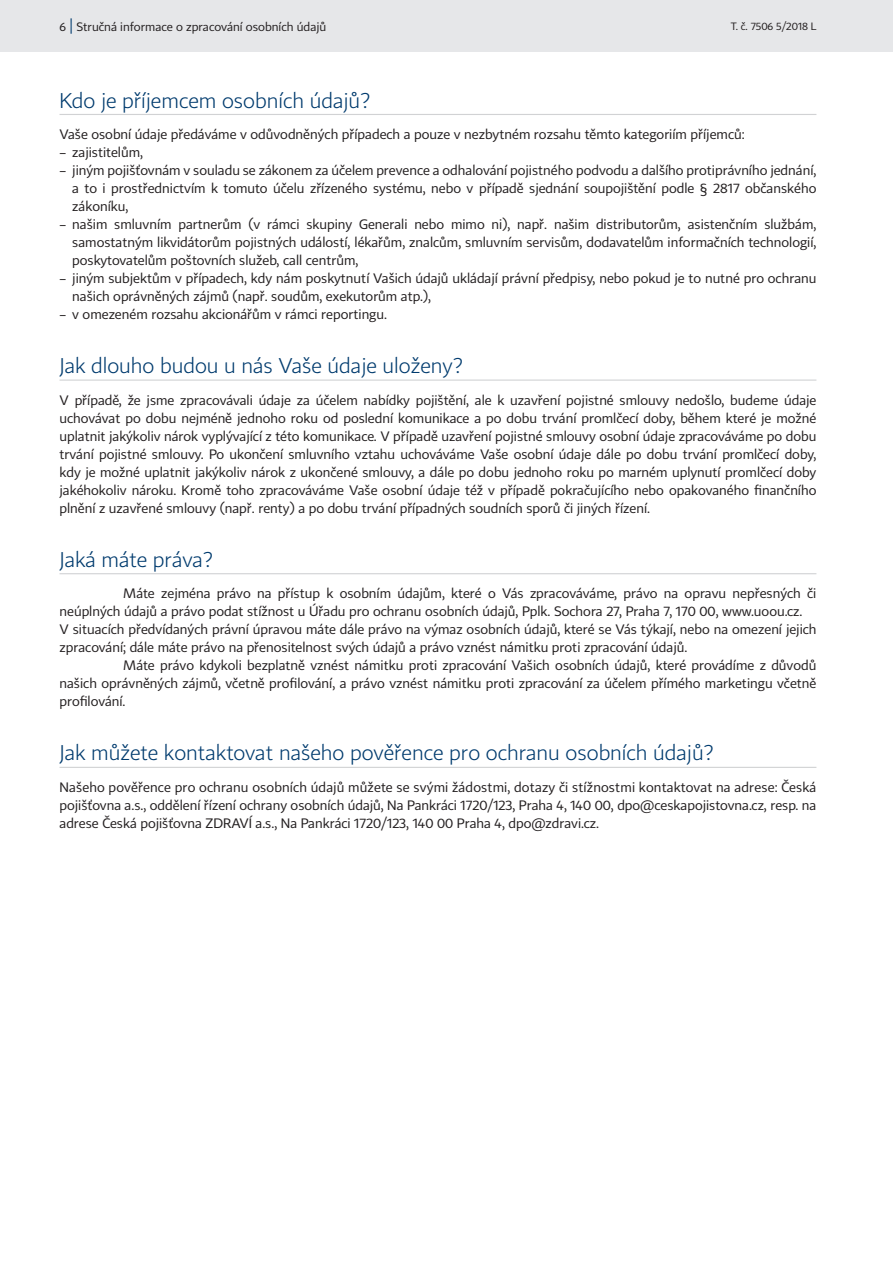
<style>
.page{position:relative;width:893px;height:1263px;background:#fff}
.page>*{position:absolute;margin:0;border:0;box-sizing:border-box;transform-origin:0 0}
.t1{font:21px "CP Light";color:#003b6e}
.t2{font:13.5px/18px "CP";color:#231f20;text-align:justify}
.t3{font:12px "CP";color:#231f20}
.t4{font:10.5px "CP";color:#231f20}
.s1{font-size:15px;color:#003b6e}
</style>
<div class="page">
<hr style="left:60px;top:114px;width:756px;height:1px;background:#d1d2d4">
<hr style="left:60px;top:379px;width:756px;height:2px;background:#d1d2d4">
<hr style="left:60px;top:573px;width:756px;height:1px;background:#d1d2d4">
<hr style="left:60px;top:767px;width:756px;height:1px;background:#d1d2d4">
<div style="left:0;top:0;width:893px;height:51px;background:#e6e7e9"></div>
<p class="t3" style="left:60px;top:20px;width:268px">6 <span class="s1">|</span> Stručná informace o zpracování osobních údajů</p>
<p class="t4" style="left:731px;top:20px;width:87px">T. č. 7506 5/2018 L</p>
<h1 class="t1" style="left:60px;top:87px;width:312px">Kdo je příjemcem osobních údajů?</h1>
<p class="t2" style="left:60px;top:125px;width:687px">Vaše osobní údaje předáváme v odůvodněných případech a pouze v nezbytném rozsahu těmto kategoriím příjemců:</p>
<p class="t2" style="left:60px;top:143px;width:85px">– zajistitelům,</p>
<p class="t2" style="left:72px;top:161px;width:746px;text-indent:-13px">– jiným pojišťovnám v souladu se zákonem za účelem prevence a odhalování pojistného podvodu a dalšího protiprávního jednání, a to i prostřednictvím k tomuto účelu zřízeného systému, nebo v případě sjednání soupojištění podle § 2817 občanského zákoníku,</p>
<p class="t2" style="left:72px;top:215px;width:746px;text-indent:-13px">– našim smluvním partnerům (v rámci skupiny Generali nebo mimo ni), např. našim distributorům, asistenčním službám, samostatným likvidátorům pojistných událostí, lékařům, znalcům, smluvním servisům, dodavatelům informačních technologií, poskytovatelům poštovních služeb, call centrům,</p>
<p class="t2" style="left:72px;top:269px;width:746px;text-indent:-13px">– jiným subjektům v případech, kdy nám poskytnutí Vašich údajů ukládají právní předpisy, nebo pokud je to nutné pro ochranu našich oprávněných zájmů (např. soudům, exekutorům atp.),</p>
<p class="t2" style="left:60px;top:305px;width:329px">– v omezeném rozsahu akcionářům v rámci reportingu.</p>
<h1 class="t1" style="left:60px;top:353px;width:405px">Jak dlouho budou u nás Vaše údaje uloženy?</h1>
<p class="t2" style="left:60px;top:391px;width:758px">V případě, že jsme zpracovávali údaje za účelem nabídky pojištění, ale k uzavření pojistné smlouvy nedošlo, budeme údaje uchovávat po dobu nejméně jednoho roku od poslední komunikace a po dobu trvání promlčecí doby, během které je možné uplatnit jakýkoliv nárok vyplývající z této komunikace. V případě uzavření pojistné smlouvy osobní údaje zpracováváme po dobu trvání pojistné smlouvy. Po ukončení smluvního vztahu uchováváme Vaše osobní údaje dále po dobu trvání promlčecí doby, kdy je možné uplatnit jakýkoliv nárok z ukončené smlouvy, a dále po dobu jednoho roku po marném uplynutí promlčecí doby jakéhokoliv nároku. Kromě toho zpracováváme Vaše osobní údaje též v případě pokračujícího nebo opakovaného finančního plnění z uzavřené smlouvy (např. renty) a po dobu trvání případných soudních sporů či jiných řízení.</p>
<h1 class="t1" style="left:60px;top:547px;width:155px">Jaká máte práva?</h1>
<p class="t2" style="left:123px;top:584px;width:695px">Máte zejména právo na přístup k osobním údajům, které o Vás zpracováváme, právo na opravu nepřesných či</p>
<p class="t2" style="left:60px;top:602px;width:744px">neúplných údajů a právo podat stížnost u Úřadu pro ochranu osobních údajů, Pplk. Sochora 27, Praha 7, 170 00, www.uoou.cz.</p>
<p class="t2" style="left:60px;top:620px;width:758px">V situacích předvídaných právní úpravou máte dále právo na výmaz osobních údajů, které se Vás týkají, nebo na omezení jejich</p>
<p class="t2" style="left:60px;top:638px;width:629px">zpracování; dále máte právo na přenositelnost svých údajů a právo vznést námitku proti zpracování údajů.</p>
<p class="t2" style="left:123px;top:656px;width:695px">Máte právo kdykoli bezplatně vznést námitku proti zpracování Vašich osobních údajů, které provádíme z důvodů</p>
<p class="t2" style="left:60px;top:674px;width:758px">našich oprávněných zájmů, včetně profilování, a právo vznést námitku proti zpracování za účelem přímého marketingu včetně</p>
<p class="t2" style="left:60px;top:692px;width:68px">profilování.</p>
<h1 class="t1" style="left:60px;top:740px;width:656px">Jak můžete kontaktovat našeho pověřence pro ochranu osobních údajů?</h1>
<p class="t2" style="left:60px;top:778px;width:758px">Našeho pověřence pro ochranu osobních údajů můžete se svými žádostmi, dotazy či stížnostmi kontaktovat na adrese: Česká pojišťovna a.s., oddělení řízení ochrany osobních údajů, Na Pankráci 1720/123, Praha 4, 140 00, dpo@ceskapojistovna.cz, resp. na adrese Česká pojišťovna ZDRAVÍ a.s., Na Pankráci 1720/123, 140 00 Praha 4, dpo@zdravi.cz.</p>
</div>
